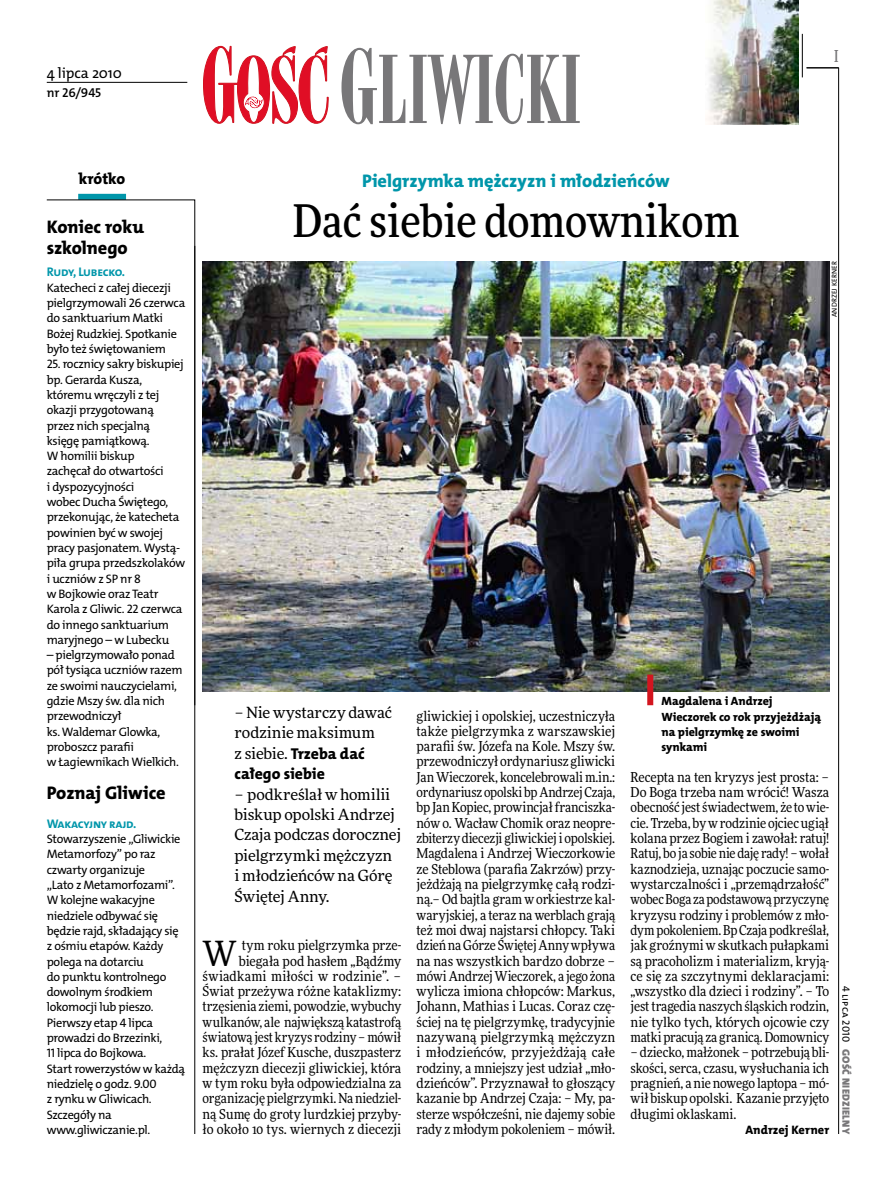
<style>
.page{position:relative;width:893px;height:1191px;background:#fff}
.page>*{position:absolute;margin:0;border:0;box-sizing:border-box;transform-origin:0 0}
.t1{font:500 45px "Freeday Narrow";color:#000}
.t2{font:34.8px "Freeday Narrow News";color:#000}
.t3{font:18.3px/21.6px "The Mix HP8 Ex Bld";letter-spacing:-.005em;color:#000}
.t4{font:18.3px "The Mix HP8 Ex Bld";color:#0096aa}
.t5{font:500 16.5px "Freeday Narrow";color:#787779;scale:.9 1}
.t6{font:15.75px/20.4px "The Mix HP8 Ex Bld";letter-spacing:-.005em;color:#000}
.t7{font:15.45px/20.4px "Freeday News";letter-spacing:-.01em;color:#000}
.t8{font:14.85px "The Mix HP5 Plain";letter-spacing:-.01em;color:#000}
.t9{font:13.65px/15.3px "Freeday Narrow News";letter-spacing:-.005em;color:#000;text-align:justify}
.t10{font:12.9px "The Mix HP6 Se Bld";letter-spacing:-.01em;color:#000}
.t11{font:12.6px "The Mix HP7 Bld";letter-spacing:-.025em;color:#0096aa}
.t12{font:12.3px/15.3px "The Mix HP5 Plain";letter-spacing:-.025em;color:#000}
.t13{font:12.3px "The Mix HP8 Ex Bld";letter-spacing:.005em;color:#000}
.t14{font:12px/15.3px "The Mix HP8 Ex Bld";letter-spacing:-.005em;color:#000}
.t15{font:10.5px "The Mix HP9 Blk";letter-spacing:.025em;color:#787779}
.t16{font:10.5px "The Mix HP5 Plain";color:#000}
.t17{font:7.2px "The Mix HP5 Plain";letter-spacing:.015em;color:#000}
.s1{font-family:"Freeday News";font-size:15.45px}
</style>
<div class="page">
<hr style="left:838px;top:68px;width:1px;height:1066px;background:#000">
<hr style="left:802px;top:34px;width:1px;height:43px;background:#000">
<hr style="left:195px;top:246px;width:1px;height:459px;background:#000">
<hr style="left:806px;top:68px;width:33px;height:1px;background:#000">
<svg style="left:203px;top:46px;width:126px;height:78px"></svg>
<svg style="left:341px;top:48px;width:239px;height:76px"></svg>
<img style="left:708px;top:0;width:91px;height:124px">
<hr style="left:47px;top:82px;width:140px;height:1px;background:#000">
<img style="left:203px;top:261px;width:626px;height:430px">
<div style="left:78px;top:194px;width:48px;height:6px;background:#0096aa"></div>
<svg style="left:46px;top:199px;width:149px;height:935px"></svg>
<div style="left:647px;top:674px;width:6px;height:31px;background:#d3151f"></div>
<p class="t8" style="left:47px;top:63px;width:77px">4 lipca 2010</p>
<p class="t10" style="left:47px;top:85px;width:56px">nr 26/945</p>
<p class="t5" style="left:834px;top:46px;width:6px">I</p>
<p class="t6" style="left:79px;top:168px;width:48px">krótko</p>
<h3 class="t3" style="left:47px;top:216px;width:99px">Koniec roku szkolnego</h3>
<p class="t11" style="left:47px;top:264px;width:80px">Rudy, Lubecko.</p>
<p class="t12" style="left:47px;top:280px;width:140px">Katecheci z całej diecezji pielgrzymowali 26 czerwca do sanktuarium Matki<br>Bożej Rudzkiej. Spotkanie było też świętowaniem</p>
<p class="t12" style="left:47px;top:356px;width:140px">25. rocznicy sakry biskupiej bp. Gerarda Kusza, któremu wręczyli z tej okazji przygotowaną<br>przez nich specjalną księgę pamiątkową.<br>W homilii biskup<br>zachęcał do otwartości<br>i dyspozycyjności<br>wobec Ducha Świętego, przekonując, że katecheta powinien być w swojej pracy pasjonatem. Wystą&shy;piła grupa przedszkolaków i uczniów z SP nr 8<br>w Bojkowie oraz Teatr<br>Karola z Gliwic. 22 czerwca do innego sanktuarium maryjnego – w Lubecku</p>
<p class="t12" style="left:47px;top:647px;width:137px">– pielgrzymowało ponad pół tysiąca uczniów razem ze swoimi nauczycielami, gdzie Mszy św. dla nich przewodniczył<br>ks. Waldemar Glowka, proboszcz parafii<br>w Łagiewnikach Wielkich.</p>
<h3 class="t3" style="left:47px;top:782px;width:120px">Poznaj Gliwice</h3>
<p class="t11" style="left:47px;top:815px;width:91px">Wakacyjny rajd.</p>
<p class="t12" style="left:47px;top:831px;width:140px">Stowarzyszenie „Gliwickie<br>Metamorfozy” po raz czwarty organizuje<br>„Lato z Metamorfozami”.<br>W kolejne wakacyjne niedziele odbywać się będzie rajd, składający się z ośmiu etapów. Każdy polega na dotarciu<br>do punktu kontrolnego dowolnym środkiem lokomocji lub pieszo.<br>Pierwszy etap 4 lipca prowadzi do Brzezinki,<br>11 lipca do Bojkowa.<br>Start rowerzystów w każdą niedzielę o godz. 9.00<br>z rynku w Gliwicach.<br>Szczegóły na www.gliwiczanie.pl.</p>
<h3 class="t4" style="left:362px;top:169px;width:309px">Pielgrzymka mężczyzn i młodzieńców</h3>
<h1 class="t1" style="left:293px;top:193px;width:448px">Dać siebie domownikom</h1>
<p class="t17" style="left:830px;top:317px;width:57px;rotate:-90deg">Andrzej Kerner</p>
<p class="t7" style="left:234px;top:702px;width:159px">– Nie wystarczy dawać rodzinie maksimum</p>
<p class="t6" style="left:234px;top:743px;width:132px"><span class="s1">z siebie.</span> Trzeba dać całego siebie</p>
<p class="t7" style="left:234px;top:783px;width:168px">– podkreślał w homilii biskup opolski Andrzej<br>Czaja podczas dorocznej pielgrzymki mężczyzn<br>i młodzieńców na Górę<br>Świętej Anny.</p>
<h2 class="t2" style="left:203px;top:931px;width:36px">W</h2>
<p class="t9" style="left:203px;top:937px;width:200px;text-align:right">tym roku pielgrzymka prze&shy;biegała pod hasłem „Bądźmy świadkami miłości w rodzinie”. – Świat przeżywa różne kataklizmy: trzęsienia ziemi, powodzie, wybuchy wulkanów, ale największą katastrofą światową jest kryzys rodziny – mówił ks. prałat Józef Kusche, duszpasterz mężczyzn diecezji gliwickiej, która w tym roku była odpowiedzialna za organizację pielgrzymki. Na niedziel&shy;ną Sumę do groty lurdzkiej przyby&shy;ło około 10 tys. wiernych z diecezji</p>
<p class="t9" style="left:417px;top:708px;width:200px">gliwickiej i opolskiej, uczestniczyła także pielgrzymka z warszawskiej parafii św. Józefa na Kole. Mszy św. przewodniczył ordynariusz gliwicki Jan Wieczorek, koncelebrowali m.in.: ordynariusz opolski bp Andrzej Czaja, bp Jan Kopiec, prowincjał franciszka&shy;nów o. Wacław Chomik oraz neopre&shy;zbiterzy diecezji gliwickiej i opolskiej.<br>Magdalena i Andrzej Wieczorkowie ze Steblowa (parafia Zakrzów) przy&shy;jeżdżają na pielgrzymkę całą rodzi&shy;ną.– Od bajtla gram w orkiestrze kal&shy;waryjskiej, a teraz na werblach grają też moi dwaj najstarsi chłopcy. Taki dzień na Górze Świętej Anny wpływa na nas wszystkich bardzo dobrze – mówi Andrzej Wieczorek, a jego żona wylicza imiona chłopców: Markus, Johann, Mathias i Lucas. Coraz czę&shy;ściej na tę pielgrzymkę, tradycyjnie nazywaną pielgrzymką mężczyzn i młodzieńców, przyjeżdżają całe rodziny, a mniejszy jest udział „mło&shy;dzieńców”. Przyznawał to głoszący kazanie bp Andrzej Czaja: – My, pa&shy;sterze współcześni, nie dajemy sobie rady z młodym pokoleniem – mówił.</p>
<p class="t14" style="left:662px;top:693px;width:161px">Magdalena i Andrzej<br>Wieczorek co rok przyjeżdżają na pielgrzymkę ze swoimi synkami</p>
<p class="t9" style="left:630px;top:769px;width:200px">Recepta na ten kryzys jest prosta: – Do Boga trzeba nam wrócić! Wasza obecność jest świadectwem, że to wie&shy;cie. Trzeba, by w rodzinie ojciec ugiął kolana przez Bogiem i zawołał: ratuj!<br>Ratuj, bo ja sobie nie daję rady! – wołał kaznodzieja, uznając poczucie samo&shy;wystarczalności i „przemądrzałość” wobec Boga za podstawową przyczynę kryzysu rodziny i problemów z mło&shy;dym pokoleniem. Bp Czaja podkreślał, jak groźnymi w skutkach pułapkami są pracoholizm i materializm, kryją&shy;ce się za szczytnymi deklaracjami: „wszystko dla dzieci i rodziny”. – To jest tragedia naszych śląskich rodzin, nie tylko tych, których ojcowie czy matki pracują za granicą. Domownicy</p>
<p class="t9" style="left:630px;top:1044px;width:200px">– dziecko, małżonek – potrzebują bli&shy;skości, serca, czasu, wysłuchania ich pragnień, a nie nowego laptopa – mó&shy;wił biskup opolski. Kazanie przyjęto długimi oklaskami.</p>
<p class="t13" style="left:745px;top:1122px;width:85px">Andrzej Kerner</p>
<p class="t16" style="left:853px;top:985px;width:58px;rotate:90deg">4 lipca 2010</p>
<p class="t15" style="left:853px;top:1049px;width:86px;rotate:90deg">Gość Niedzielny</p>
</div>
